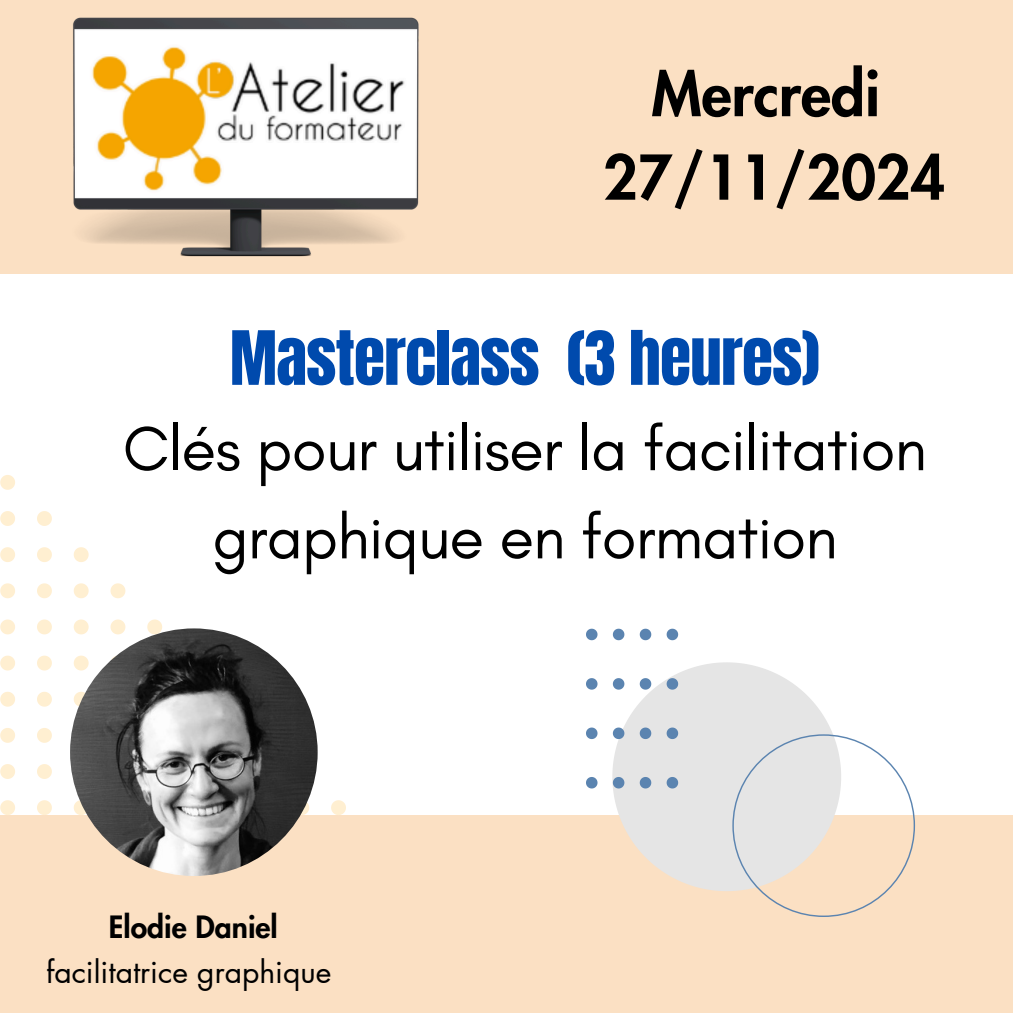
<style>
.page{position:relative;width:1013px;height:1013px;background:#fff}
.page>*{position:absolute;margin:0;border:0;box-sizing:border-box;transform-origin:0 0}
.t1{font:63.5px/86.8px "Glacial Indifference";letter-spacing:-.015em;color:#000;text-align:center}
.t2{font:800 60px/83.5px "Futura LT Pro";color:#000;text-align:center}
.t3{font:30px "Futura LT Pro";color:#000}
.t4{font:800 30px "Futura LT Pro";color:#000}
.s1{font-family:"Anton";color:#004aad}
</style>
<div class="page">
<div style="left:0;top:815px;width:1012px;height:197px;background:#fbe0c3"></div>
<svg style="left:0;top:475px;width:15px;height:15px"></svg>
<svg style="left:0;top:511px;width:15px;height:15px"></svg>
<svg style="left:37px;top:511px;width:15px;height:15px"></svg>
<svg style="left:0;top:547px;width:15px;height:15px"></svg>
<svg style="left:37px;top:547px;width:15px;height:15px"></svg>
<svg style="left:74px;top:547px;width:15px;height:15px"></svg>
<svg style="left:0;top:583px;width:15px;height:15px"></svg>
<svg style="left:37px;top:583px;width:15px;height:15px"></svg>
<svg style="left:74px;top:583px;width:15px;height:15px"></svg>
<svg style="left:110px;top:583px;width:15px;height:15px"></svg>
<svg style="left:0;top:619px;width:15px;height:15px"></svg>
<svg style="left:37px;top:619px;width:15px;height:15px"></svg>
<svg style="left:74px;top:619px;width:15px;height:15px"></svg>
<svg style="left:110px;top:619px;width:15px;height:15px"></svg>
<svg style="left:147px;top:619px;width:15px;height:15px"></svg>
<svg style="left:0;top:655px;width:15px;height:15px"></svg>
<svg style="left:37px;top:655px;width:15px;height:15px"></svg>
<svg style="left:74px;top:655px;width:15px;height:15px"></svg>
<svg style="left:0;top:692px;width:15px;height:14px"></svg>
<svg style="left:37px;top:692px;width:15px;height:14px"></svg>
<svg style="left:74px;top:692px;width:11px;height:14px"></svg>
<svg style="left:0;top:728px;width:15px;height:14px"></svg>
<svg style="left:37px;top:728px;width:15px;height:14px"></svg>
<svg style="left:0;top:764px;width:15px;height:15px"></svg>
<svg style="left:37px;top:764px;width:15px;height:15px"></svg>
<svg style="left:0;top:800px;width:15px;height:15px"></svg>
<svg style="left:37px;top:800px;width:15px;height:15px"></svg>
<svg style="left:74px;top:800px;width:13px;height:15px"></svg>
<svg style="left:301px;top:802px;width:8px;height:13px"></svg>
<svg style="left:331px;top:800px;width:15px;height:15px"></svg>
<div style="left:0;top:0;width:1012px;height:274px;background:#fbe0c3"></div>
<img style="left:70px;top:628px;width:248px;height:248px;border-radius:50%">
<img style="left:73px;top:18px;width:346px;height:238px">
<svg style="left:612px;top:662px;width:221px;height:229px;fill:#e5e5e5"></svg>
<svg style="left:732px;top:734px;width:183px;height:182px"></svg>
<svg style="left:586px;top:777px;width:11px;height:11px"></svg>
<svg style="left:586px;top:727px;width:11px;height:12px"></svg>
<svg style="left:586px;top:678px;width:11px;height:11px"></svg>
<svg style="left:586px;top:628px;width:11px;height:12px"></svg>
<svg style="left:613px;top:777px;width:11px;height:11px"></svg>
<svg style="left:613px;top:727px;width:11px;height:12px"></svg>
<svg style="left:613px;top:678px;width:11px;height:11px"></svg>
<svg style="left:613px;top:628px;width:11px;height:12px"></svg>
<svg style="left:639px;top:777px;width:12px;height:11px"></svg>
<svg style="left:639px;top:727px;width:12px;height:12px"></svg>
<svg style="left:639px;top:678px;width:12px;height:11px"></svg>
<svg style="left:639px;top:628px;width:12px;height:12px"></svg>
<svg style="left:666px;top:777px;width:12px;height:11px"></svg>
<svg style="left:666px;top:727px;width:12px;height:12px"></svg>
<svg style="left:666px;top:678px;width:12px;height:11px"></svg>
<svg style="left:666px;top:628px;width:12px;height:12px"></svg>
<h2 class="t2" style="left:603px;top:55px;width:344px">Mercredi<br>27/11/2024</h2>
<p class="t1" style="left:123px;top:319px;width:805px"><span class="s1">Masterclass (3 heures)<br></span>Clés pour utiliser la facilitation graphique en formation</p>
<p class="t4" style="left:109px;top:913px;width:170px">Elodie Daniel</p>
<p class="t3" style="left:46px;top:957px;width:287px">facilitatrice graphique</p>
</div>
